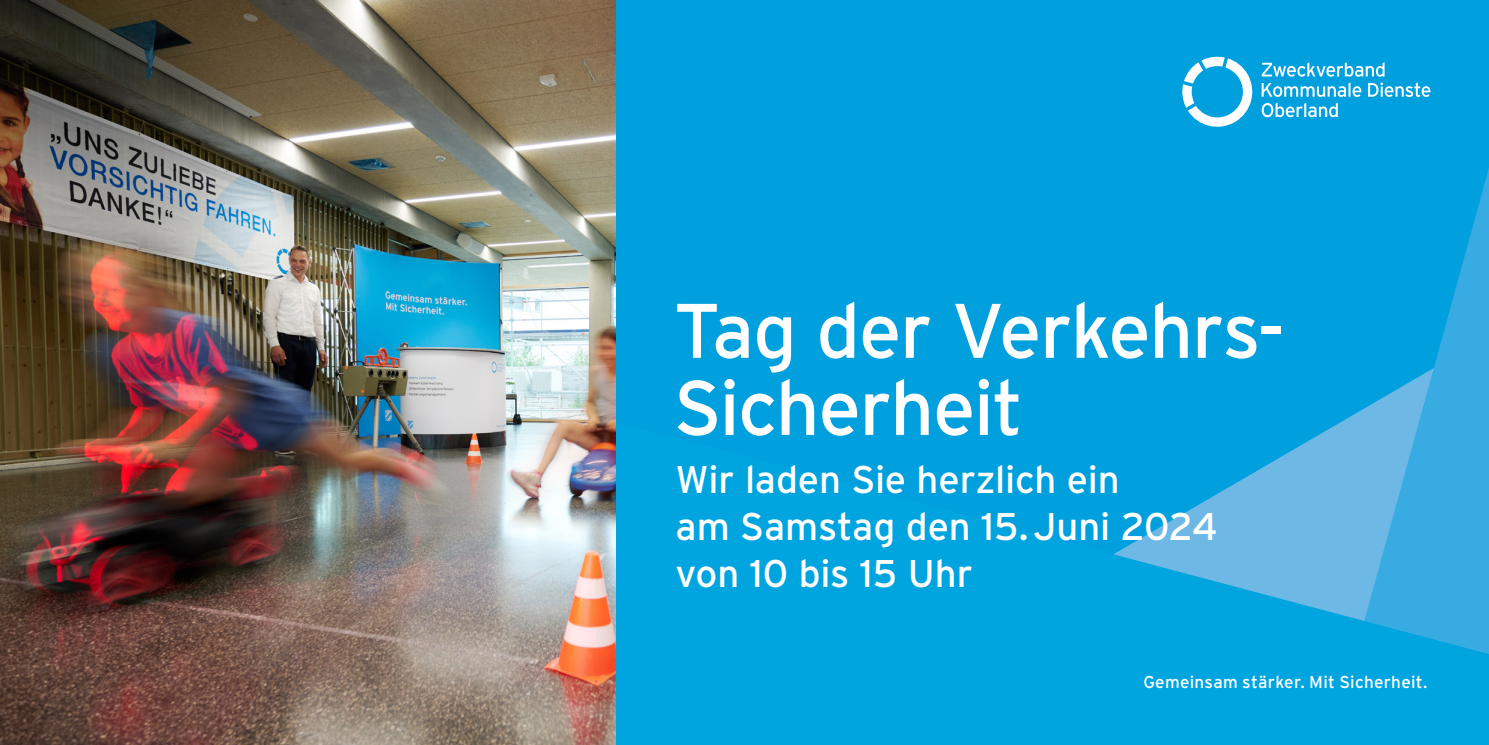
<style>
.page{position:relative;width:1489px;height:745px;background:#fff}
.page>*{position:absolute;margin:0;border:0;box-sizing:border-box;transform-origin:0 0}
.t1{font:77px/77px "Interstate";letter-spacing:-.02em;color:#fff}
.t2{font:38.5px/46.8px "Interstate";letter-spacing:-.005em;color:#fff}
.t3{font:17px "Interstate";letter-spacing:.015em;color:#fff}
</style>
<div class="page">
<div style="left:0;top:0;width:1488px;height:744px;background:#00a0df"></div>
<svg style="left:1464px;top:172px;width:24px;height:86px"></svg>
<svg style="left:615px;top:258px;width:873px;height:486px"></svg>
<svg style="left:1182px;top:56px;width:248px;height:71px"></svg>
<img style="left:0;top:0;width:615px;height:744px">
<h1 class="t1" style="left:673px;top:291px;width:613px">Tag der Verkehrs-<br>Sicherheit</h1>
<p class="t2" style="left:675px;top:456px;width:544px">Wir laden Sie herzlich ein<br>am Samstag den 15.Juni 2024 von 10 bis 15 Uhr</p>
<p class="t3" style="left:1143px;top:672px;width:286px">Gemeinsam stärker. Mit Sicherheit.</p>
</div>
